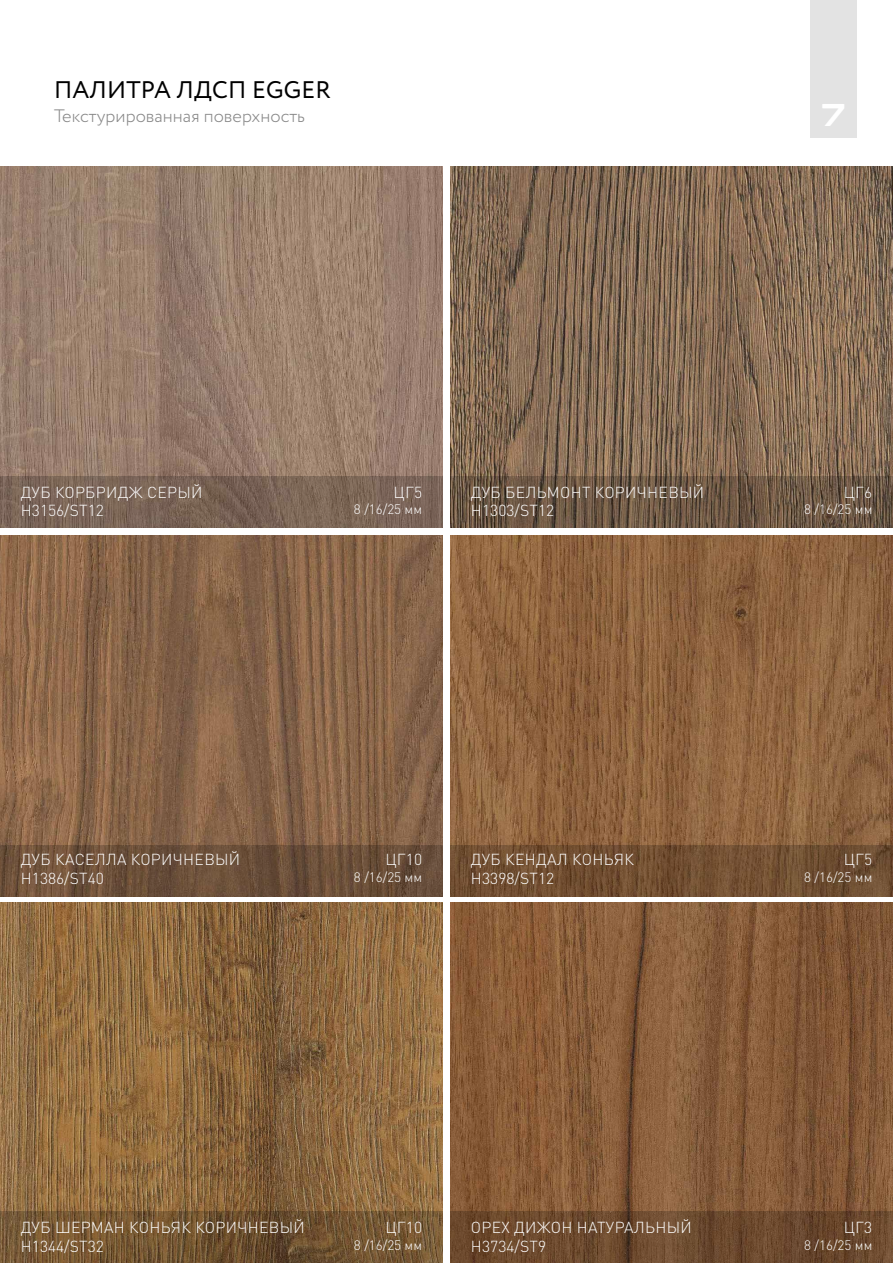
<style>
.page{position:relative;width:893px;height:1263px;background:#fff}
.page>*{position:absolute;margin:0;border:0;box-sizing:border-box;transform-origin:0 0}
.t1{font:31.5px "BOWLER";color:#fff}
.t2{font:24px "Circe";letter-spacing:.01em;color:#000}
.t3{font:300 18px "Circe";color:#878787}
.t4{font:300 15.75px/18.9px "DIN Pro";letter-spacing:.02em;color:#fff}
.t5{font:300 13.5px "DIN Pro";color:#fff}
</style>
<div class="page">
<div style="left:810px;top:0;width:47px;height:137px;background:#e3e3e3"></div>
<img style="left:0;top:166px;width:443px;height:310px">
<img style="left:450px;top:166px;width:443px;height:310px">
<svg style="left:0;top:476px;width:443px;height:51px;background:#7a6456"></svg>
<svg style="left:450px;top:476px;width:443px;height:51px;background:#6a5543"></svg>
<img style="left:0;top:535px;width:443px;height:310px">
<img style="left:450px;top:535px;width:443px;height:310px">
<svg style="left:0;top:845px;width:443px;height:51px;background:#6b4f39"></svg>
<svg style="left:450px;top:845px;width:443px;height:51px;background:#704e31"></svg>
<img style="left:0;top:902px;width:443px;height:310px">
<img style="left:450px;top:902px;width:443px;height:310px">
<svg style="left:0;top:1212px;width:443px;height:51px;background:#715432"></svg>
<svg style="left:450px;top:1212px;width:443px;height:51px;background:#6b482d"></svg>
<h2 class="t2" style="left:54px;top:74px;width:278px">ПАЛИТРА ЛДСП EGGER</h2>
<p class="t3" style="left:54px;top:104px;width:253px">Текстурированная поверхность</p>
<h1 class="t1" style="left:821px;top:97px;width:27px">7</h1>
<p class="t4" style="left:21px;top:481px;width:183px">ДУБ КОРБРИДЖ СЕРЫЙ<br>H3156/ST12</p>
<p class="t4" style="left:844px;top:481px;width:30px">ЦГ6</p>
<p class="t4" style="left:471px;top:481px;width:235px">ДУБ БЕЛЬМОНТ КОРИЧНЕВЫЙ<br>H1303/ST12</p>
<p class="t4" style="left:393px;top:481px;width:30px">ЦГ5</p>
<p class="t5" style="left:354px;top:498px;width:70px">8 /16/25 мм</p>
<p class="t5" style="left:804px;top:498px;width:70px">8 /16/25 мм</p>
<p class="t4" style="left:21px;top:849px;width:221px">ДУБ КАСЕЛЛА КОРИЧНЕВЫЙ<br>H1386/ST40</p>
<p class="t4" style="left:844px;top:849px;width:30px">ЦГ5</p>
<p class="t4" style="left:385px;top:849px;width:38px">ЦГ10</p>
<p class="t5" style="left:354px;top:866px;width:70px">8 /16/25 мм</p>
<p class="t4" style="left:471px;top:849px;width:165px">ДУБ КЕНДАЛ КОНЬЯК<br>H3398/ST12</p>
<p class="t5" style="left:804px;top:866px;width:70px">8 /16/25 мм</p>
<p class="t4" style="left:21px;top:1217px;width:286px">ДУБ ШЕРМАН КОНЬЯК КОРИЧНЕВЫЙ<br>H1344/ST32</p>
<p class="t4" style="left:844px;top:1217px;width:30px">ЦГ3</p>
<p class="t4" style="left:471px;top:1217px;width:222px">ОРЕХ ДИЖОН НАТУРАЛЬНЫЙ<br>H3734/ST9</p>
<p class="t4" style="left:385px;top:1217px;width:38px">ЦГ10</p>
<p class="t5" style="left:354px;top:1234px;width:70px">8 /16/25 мм</p>
<p class="t5" style="left:804px;top:1234px;width:70px">8 /16/25 мм</p>
</div>
